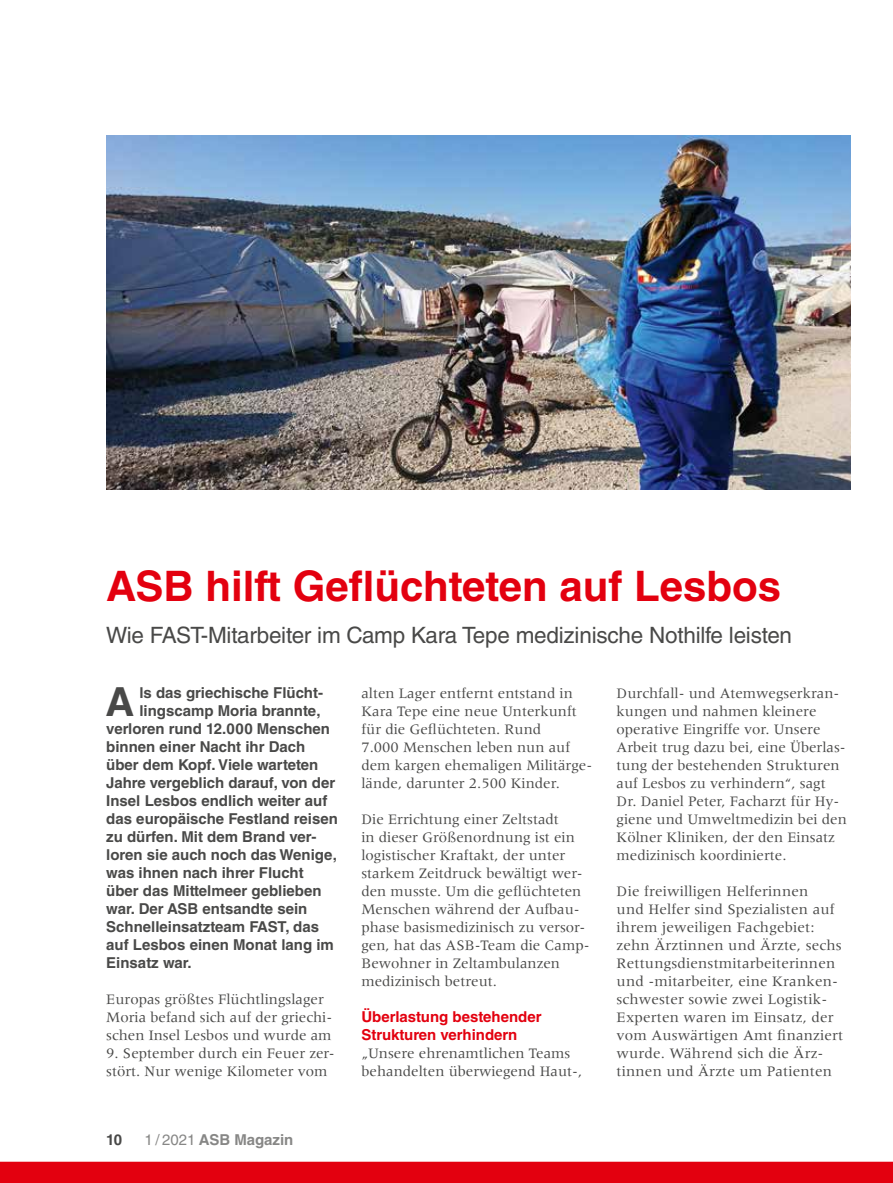
<style>
.page{position:relative;width:893px;height:1183px;background:#fff}
.page>*{position:absolute;margin:0;border:0;box-sizing:border-box;transform-origin:0 0}
.t1{font:700 42px "Helvetica LT Std";color:#e3000f}
.t2{font:700 40.05px "Helvetica LT Std";color:#494948}
.t3{font:22.5px "Helvetica LT Std";letter-spacing:-.01em;color:#494948}
.t4{font:15px/18px "Meridien LT Std";color:#494948}
.t5{font:700 15px "Helvetica LT Std";color:#494948}
.t6{font:700 15px/18px "Helvetica LT Std";color:#e3000f}
.t7{font:700 15px "Helvetica LT Std";color:#878786}
.s1{font-weight:400}
</style>
<div class="page">
<img style="left:106px;top:136px;width:744px;height:353px">
<div style="left:0;top:1161px;width:893px;height:21px;background:#e3000f"></div>
<h1 class="t1" style="left:106px;top:560px;width:676px">ASB hilft Geflüchteten auf Lesbos</h1>
<h3 class="t3" style="left:106px;top:622px;width:687px">Wie FAST-Mitarbeiter im Camp Kara Tepe medizinische Nothilfe leisten</h3>
<p class="t4" style="left:617px;top:683px;width:232px">Durchfall- und Atemwegserkran&shy;kungen und nahmen kleinere operative Eingriffe vor. Unsere<br>Arbeit trug dazu bei, eine Überlas&shy;tung der bestehenden Strukturen auf Lesbos zu verhindern“, sagt<br>Dr. Daniel Peter, Facharzt für Hy&shy;giene und Umweltmedizin bei den<br>Kölner Kliniken, der den Einsatz medizinisch koordinierte.</p>
<p class="t4" style="left:617px;top:881px;width:228px">Die freiwilligen Helferinnen<br>und Helfer sind Spezialisten auf ihrem jeweiligen Fachgebiet: zehn Ärztinnen und Ärzte, sechs<br>Rettungsdienstmitarbeiterinnen und -mitarbeiter, eine Kranken&shy;schwester sowie zwei Logistik-<br>Experten waren im Einsatz, der vom Auswärtigen Amt finanziert wurde. Während sich die Ärz&shy;tinnen und Ärzte um Patienten</p>
<h2 class="t2" style="left:105px;top:677px;width:30px">A</h2>
<p class="t5" style="left:139px;top:683px;width:185px">ls das griechische Flücht-</p>
<p class="t4" style="left:361px;top:683px;width:232px">alten Lager entfernt entstand in<br>Kara Tepe eine neue Unterkunft für die Geflüchteten. Rund<br>7.000 Menschen leben nun auf dem kargen ehemaligen Militärge&shy;lände, darunter 2.500 Kinder.</p>
<p class="t4" style="left:361px;top:809px;width:230px">Die Errichtung einer Zeltstadt<br>in dieser Größenordnung ist ein logistischer Kraftakt, der unter starkem Zeitdruck bewältigt wer&shy;den musste. Um die geflüchteten<br>Menschen während der Aufbau&shy;phase basismedizinisch zu versor&shy;gen, hat das ASB-Team die Camp-<br>Bewohner in Zeltambulanzen medizinisch betreut.</p>
<p class="t6" style="left:361px;top:1007px;width:182px">Überlastung bestehender<br>Strukturen verhindern</p>
<p class="t4" style="left:361px;top:1043px;width:222px">„Unsere ehrenamtlichen Teams behandelten überwiegend Haut-,</p>
<p class="t5" style="left:139px;top:701px;width:183px">lingscamp Moria brannte,</p>
<p class="t5" style="left:106px;top:719px;width:225px">verloren rund 12.000 Menschen</p>
<p class="t5" style="left:106px;top:737px;width:200px">binnen einer Nacht ihr Dach</p>
<p class="t5" style="left:106px;top:755px;width:214px">über dem Kopf. Viele warteten</p>
<p class="t5" style="left:106px;top:773px;width:230px">Jahre vergeblich darauf, von der</p>
<p class="t5" style="left:106px;top:791px;width:223px">Insel Lesbos endlich weiter auf</p>
<p class="t5" style="left:106px;top:809px;width:233px">das europäische Festland reisen</p>
<p class="t5" style="left:106px;top:827px;width:212px">zu dürfen. Mit dem Brand ver-</p>
<p class="t5" style="left:106px;top:845px;width:232px">loren sie auch noch das Wenige,</p>
<p class="t5" style="left:106px;top:863px;width:199px">was ihnen nach ihrer Flucht</p>
<p class="t5" style="left:106px;top:881px;width:217px">über das Mittelmeer geblieben</p>
<p class="t5" style="left:106px;top:899px;width:203px">war. Der ASB entsandte sein</p>
<p class="t5" style="left:106px;top:917px;width:214px">Schnelleinsatzteam FAST, das</p>
<p class="t5" style="left:106px;top:935px;width:229px">auf Lesbos einen Monat lang im</p>
<p class="t5" style="left:106px;top:953px;width:87px">Einsatz war.</p>
<p class="t4" style="left:106px;top:989px;width:227px">Europas größtes Flüchtlingslager<br>Moria befand sich auf der griechi&shy;schen Insel Lesbos und wurde am</p>
<p class="t4" style="left:106px;top:1043px;width:230px">9. September durch ein Feuer zer&shy;stört. Nur wenige Kilometer vom</p>
<p class="t5" style="left:106px;top:1130px;width:17px">10</p>
<p class="t7" style="left:145px;top:1130px;width:150px"><span class="s1">1 / 2021</span> ASB Magazin</p>
</div>
